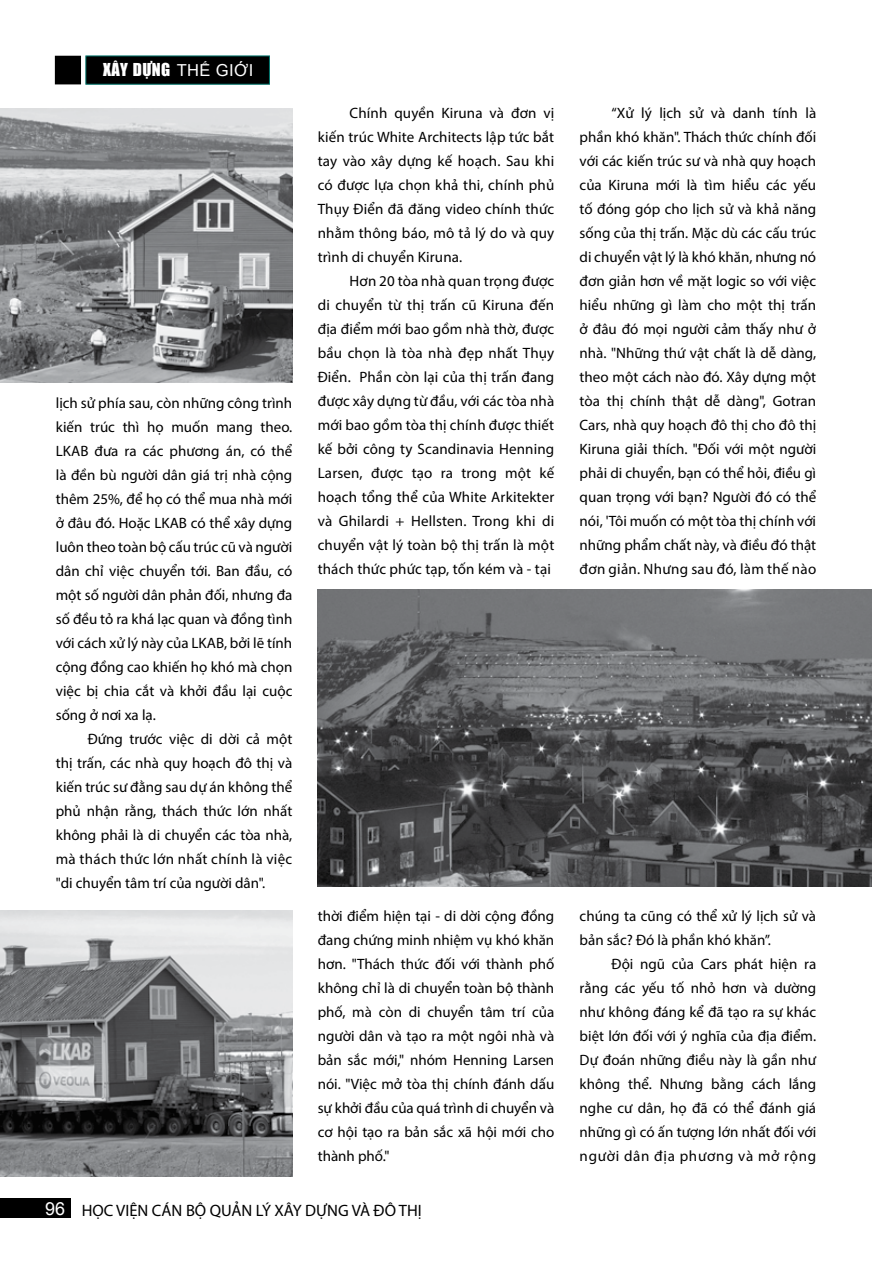
<style>
.page{position:relative;width:872px;height:1263px;background:#fff}
.page>*{position:absolute;margin:0;border:0;box-sizing:border-box;transform-origin:0 0}
.t1{font:16.5px "Myriad Pro";color:#000}
.t2{font:16.5px "UTM Impact";letter-spacing:.025em;color:#fff}
.t3{font:15px/24px "Myriad Pro";color:#000;text-align:justify}
.s1{font-family:"Arial"}
.s2{font-family:"Arial";font-size:18px;color:#fff}
</style>
<div class="page">
<div style="left:86px;top:56px;width:184px;height:28px;background:#000"></div>
<div style="left:56px;top:56px;width:24px;height:28px;background:#000"></div>
<div style="left:55px;top:56px;width:26px;height:28px;border:2px solid #000"></div>
<div style="left:0;top:1198px;width:71px;height:20px;background:#000"></div>
<img style="left:0;top:109px;width:292px;height:274px">
<img style="left:318px;top:589px;width:554px;height:298px">
<img style="left:0;top:910px;width:292px;height:266px">
<p class="t2" style="left:103px;top:58px;width:152px">XÂY DỰNG <span class="s1">THẾ GIỚI</span></p>
<p class="t3" style="left:56px;top:391px;width:238px">lịch sử phía sau, còn những công trình kiến trúc thì họ muốn mang theo.<br>LKAB đưa ra các phương án, có thể là đền bù người dân giá trị nhà cộng thêm 25%, để họ có thể mua nhà mới ở đâu đó. Hoặc LKAB có thể xây dựng luôn theo toàn bộ cấu trúc cũ và người dân chỉ việc chuyển tới. Ban đầu, có một số người dân phản đối, nhưng đa số đều tỏ ra khá lạc quan và đồng tình với cách xử lý này của LKAB, bởi lẽ tính cộng đồng cao khiến họ khó mà chọn việc bị chia cắt và khởi đầu lại cuộc sống ở nơi xa lạ.</p>
<p class="t3" style="left:56px;top:727px;width:238px;text-indent:32px">Đứng trước việc di dời cả một thị trấn, các nhà quy hoạch đô thị và kiến trúc sư đằng sau dự án không thể phủ nhận rằng, thách thức lớn nhất không phải là di chuyển các tòa nhà, mà thách thức lớn nhất chính là việc "di chuyển tâm trí của người dân".</p>
<p class="t3" style="left:318px;top:100px;width:238px;text-indent:32px">Chính quyền Kiruna và đơn vị kiến trúc White Architects lập tức bắt tay vào xây dựng kế hoạch. Sau khi có được lựa chọn khả thi, chính phủ Thụy Điển đã đăng video chính thức nhằm thông báo, mô tả lý do và quy trình di chuyển Kiruna.</p>
<p class="t3" style="left:318px;top:268px;width:238px;text-indent:32px">Hơn 20 tòa nhà quan trọng được di chuyển từ thị trấn cũ Kiruna đến địa điểm mới bao gồm nhà thờ, được bầu chọn là tòa nhà đẹp nhất Thụy Điển. Phần còn lại của thị trấn đang được xây dựng từ đầu, với các tòa nhà mới bao gồm tòa thị chính được thiết kế bởi công ty Scandinavia Henning Larsen, được tạo ra trong một kế hoạch tổng thể của White Arkitekter và Ghilardi + Hellsten. Trong khi di chuyển vật lý toàn bộ thị trấn là một thách thức phức tạp, tốn kém và - tại</p>
<p class="t3" style="left:318px;top:904px;width:238px">thời điểm hiện tại - di dời cộng đồng đang chứng minh nhiệm vụ khó khăn hơn. "Thách thức đối với thành phố không chỉ là di chuyển toàn bộ thành phố, mà còn di chuyển tâm trí của người dân và tạo ra một ngôi nhà và bản sắc mới," nhóm Henning Larsen nói. "Việc mở tòa thị chính đánh dấu sự khởi đầu của quá trình di chuyển và cơ hội tạo ra bản sắc xã hội mới cho thành phố."</p>
<p class="t1" style="left:45px;top:1200px;width:378px"><span class="s2">96</span> HỌC VIỆN CÁN BỘ QUẢN LÝ XÂY DỰNG VÀ ĐÔ THỊ</p>
<p class="t3" style="left:579px;top:100px;width:238px;text-indent:32px">“Xử lý lịch sử và danh tính là phần khó khăn". Thách thức chính đối với các kiến trúc sư và nhà quy hoạch của Kiruna mới là tìm hiểu các yếu tố đóng góp cho lịch sử và khả năng sống của thị trấn. Mặc dù các cấu trúc di chuyển vật lý là khó khăn, nhưng nó đơn giản hơn về mặt logic so với việc hiểu những gì làm cho một thị trấn ở đâu đó mọi người cảm thấy như ở nhà. "Những thứ vật chất là dễ dàng, theo một cách nào đó. Xây dựng một tòa thị chính thật dễ dàng", Gotran Cars, nhà quy hoạch đô thị cho đô thị Kiruna giải thích. "Đối với một người phải di chuyển, bạn có thể hỏi, điều gì quan trọng với bạn? Người đó có thể nói, 'Tôi muốn có một tòa thị chính với những phẩm chất này, và điều đó thật đơn giản. Nhưng sau đó, làm thế nào</p>
<p class="t3" style="left:579px;top:904px;width:238px">chúng ta cũng có thể xử lý lịch sử và bản sắc? Đó là phần khó khăn”.</p>
<p class="t3" style="left:579px;top:952px;width:238px;text-indent:32px">Đội ngũ của Cars phát hiện ra rằng các yếu tố nhỏ hơn và dường như không đáng kể đã tạo ra sự khác biệt lớn đối với ý nghĩa của địa điểm.<br>Dự đoán những điều này là gần như không thể. Nhưng bằng cách lắng nghe cư dân, họ đã có thể đánh giá những gì có ấn tượng lớn nhất đối với người dân địa phương và mở rộng</p>
</div>
